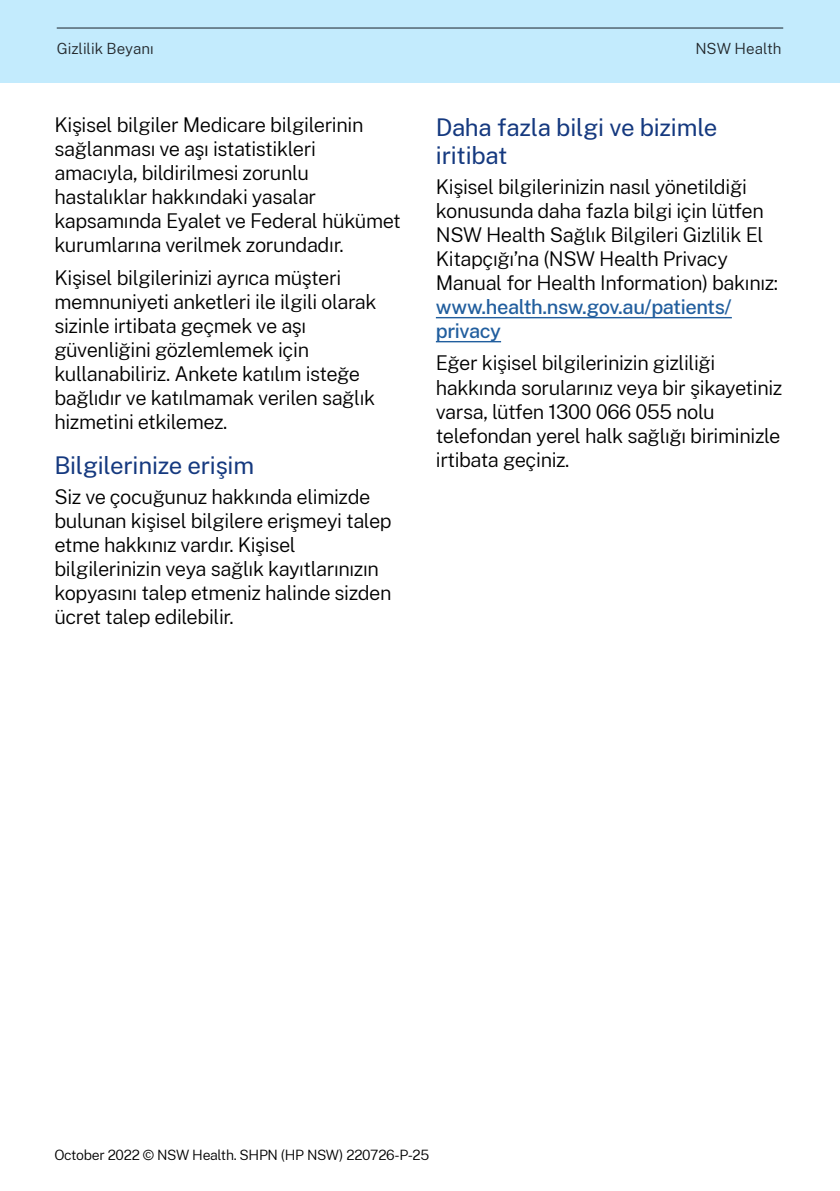
<style>
.page{position:relative;width:840px;height:1191px;background:#fff}
.page>*{position:absolute;margin:0;border:0;box-sizing:border-box;transform-origin:0 0}
.t1{font:24px/28px "Public Sans NSW";letter-spacing:-.01em;color:#15397f}
.t2{font:300 20px/24px "Public Sans NSW";letter-spacing:-.02em;color:#000}
.t3{font:500 20px/24px "Public Sans NSW";letter-spacing:-.02em;color:#215e9e}
.t4{font:300 15.2px "Public Sans NSW";color:#22272b}
.t5{font:300 14px "Public Sans NSW";letter-spacing:-.02em;color:#000}
</style>
<div class="page">
<div style="left:0;top:0;width:839px;height:82px;background:#c3ebfd"></div>
<hr style="left:435px;top:317px;width:296px;height:1px;background:#215e9e">
<hr style="left:435px;top:341px;width:66px;height:1px;background:#215e9e">
<hr style="left:57px;top:28px;width:725px;height:1px;background:#22272b">
<p class="t4" style="left:57px;top:37px;width:98px">Gizlilik Beyanı</p>
<p class="t4" style="left:695px;top:37px;width:88px">NSW Health</p>
<p class="t2" style="left:54px;top:112px;width:348px">Kişisel bilgiler Medicare bilgilerinin sağlanması ve aşı istatistikleri amacıyla, bildirilmesi zorunlu hastalıklar hakkındaki yasalar kapsamında Eyalet ve Federal hükümet kurumlarına verilmek zorundadır.</p>
<p class="t2" style="left:54px;top:264px;width:323px">Kişisel bilgilerinizi ayrıca müşteri memnuniyeti anketleri ile ilgili olarak sizinle irtibata geçmek ve aşı güvenliğini gözlemlemek için kullanabiliriz. Ankete katılım isteğe bağlıdır ve katılmamak verilen sağlık hizmetini etkilemez.</p>
<p class="t1" style="left:54px;top:450px;width:201px">Bilgilerinize erişim</p>
<p class="t2" style="left:54px;top:483px;width:338px">Siz ve çocuğunuz hakkında elimizde bulunan kişisel bilgilere erişmeyi talep etme hakkınız vardır. Kişisel bilgilerinizin veya sağlık kayıtlarınızın kopyasını talep etmeniz halinde sizden ücret talep edilebilir.</p>
<p class="t1" style="left:435px;top:112px;width:283px">Daha fazla bilgi ve bizimle iritibat</p>
<p class="t2" style="left:435px;top:173px;width:343px">Kişisel bilgilerinizin nasıl yönetildiği konusunda daha fazla bilgi için lütfen NSW Health Sağlık Bilgileri Gizlilik El Kitapçığı’na (NSW Health Privacy Manual for Health Information) bakınız:</p>
<p class="t3" style="left:435px;top:293px;width:297px">www.health.nsw.gov.au/patients/ privacy</p>
<p class="t2" style="left:435px;top:350px;width:348px">Eğer kişisel bilgilerinizin gizliliği hakkında sorularınız veya bir şikayetiniz varsa, lütfen 1300 066 055 nolu telefondan yerel halk sağlığı biriminizle irtibata geçiniz.</p>
<p class="t5" style="left:54px;top:1144px;width:376px">October 2022 © NSW Health. SHPN (HP NSW) 220726-P-25</p>
</div>
